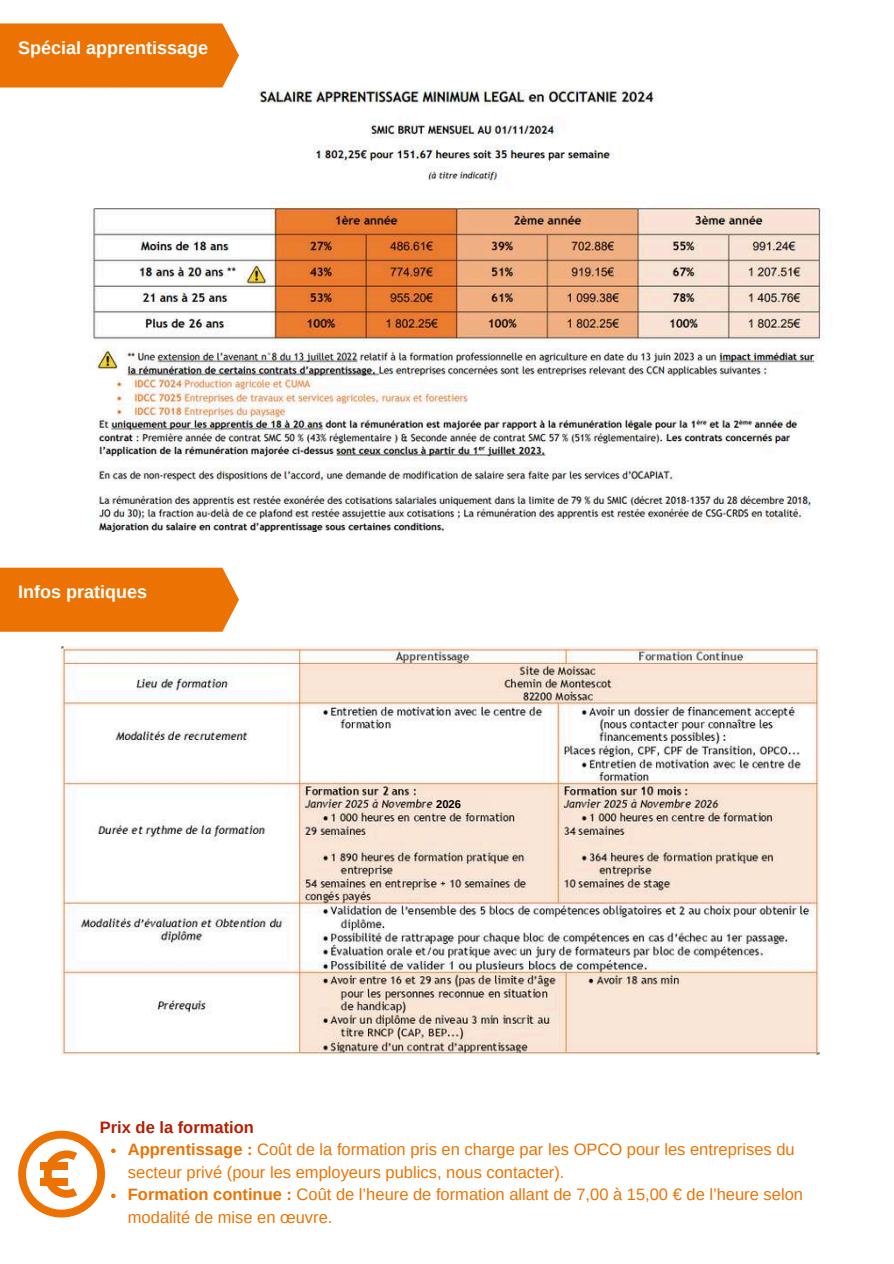
<style>
.page{position:relative;width:894px;height:1264px;background:#fff}
.page>*{position:absolute;margin:0;border:0;box-sizing:border-box;transform-origin:0 0}
.t1{font:700 18px "Arimo";color:#fff}
.t2{font:16.5px/22.5px "Arimo";color:#ec7303}
.t3{font:700 11.25px "Arimo";color:#000}
.s1{font-weight:700;color:#b61d02}
.s2{font-weight:700}
</style>
<div class="page">
<img style="left:62px;top:87px;width:763px;height:445px">
<div style="left:0;top:23px;width:239px;height:64px;background:#ec7303"></div>
<div style="left:0;top:567px;width:239px;height:64px;background:#ec7303"></div>
<svg style="left:18px;top:1130px;width:87px;height:87px"></svg>
<div style="left:40px;top:1177px;width:27px;height:8px;background:#ec7303"></div>
<div style="left:40px;top:1162px;width:27px;height:8px;background:#ec7303"></div>
<img style="left:62px;top:646px;width:757px;height:408px">
<svg style="left:111px;top:1148px;width:5px;height:5px"></svg>
<svg style="left:111px;top:1193px;width:5px;height:5px"></svg>
<div style="left:434px;top:794px;width:56px;height:19px;background:#f9e5d6"></div>
<p class="t1" style="left:18px;top:37px;width:191px">Spécial apprentissage</p>
<p class="t1" style="left:18px;top:581px;width:130px">Infos pratiques</p>
<p class="t3" style="left:436px;top:797px;width:26px">2026</p>
<p class="t2" style="left:128px;top:1115px;width:676px;text-indent:-28px"><span class="s1">Prix de la formation<br></span><span class="s2">Apprentissage :</span> Coût de la formation pris en charge par les OPCO pour les entreprises du secteur privé (pour les employeurs publics, nous contacter).<br><span class="s2">Formation continue :</span> Coût de l’heure de formation allant de 7,00 à 15,00 € de l’heure selon modalité de mise en œuvre.</p>
</div>
